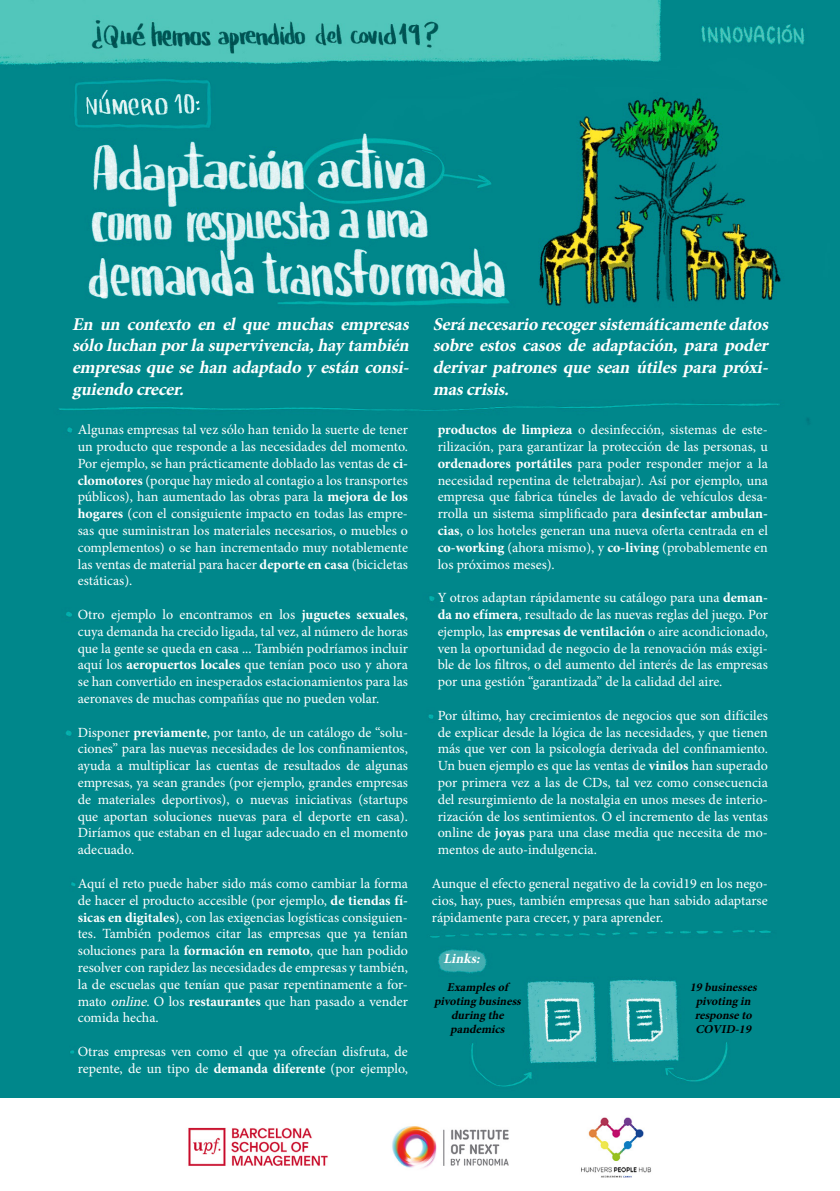
<style>
.page{position:relative;width:840px;height:1191px;background:#fff}
.page>*{position:absolute;margin:0;border:0;box-sizing:border-box;transform-origin:0 0}
.t1{font:italic 700 18px/21.6px "Minion Pro";color:#fff;text-align:justify}
.t2{font:14px/16.8px "Minion Pro";color:#fff;text-align:justify}
.t3{font:italic 700 14px "Minion Pro";color:#fff}
.t4{font:italic 700 12px/14px "Minion Pro";color:#000;text-align:center}
.s1{font-weight:700}
.s2{font-style:italic}
</style>
<div class="page">
<img style="left:188px;top:1117px;width:464px;height:61px">
<img style="left:0;top:0;width:839px;height:1098px">
<p class="t1" style="left:72px;top:313px;width:343px">En un contexto en el que muchas empresas sóloluchan porlasupervivencia,haytambién empresasquesehan adaptadoyestán consi&shy;guiendocrecer.</p>
<p class="t1" style="left:432px;top:313px;width:341px">Seránecesariorecogersistemáticamentedatos sobre estos casos de adaptación, para poder derivar patrones que sean útiles para próxi&shy;mascrisis.</p>
<p class="t2" style="left:78px;top:421px;width:331px">Algunas empresas tal vez sólo han tenido la suerte de tener un producto que responde a las necesidades del momento.<br>Por ejemplo, se han prácticamente doblado las ventas de <span class="s1">ci&shy;clomotores</span> (porque hay miedo al contagio a los transportes públicos), han aumentado las obras para la <span class="s1">mejora de los hogares</span> (con el consiguiente impacto en todas las empre&shy;sas que suministran los materiales necesarios, o muebles o complementos) o se han incrementado muy notablemente las ventas de material para hacer <span class="s1">deporte en casa</span> (bicicletas estáticas).</p>
<p class="t2" style="left:78px;top:606px;width:331px">Otro ejemplo lo encontramos en los <span class="s1">juguetes sexuales</span>, cuya demanda ha crecido ligada, tal vez, al número de horas que la gente se queda en casa ... También podríamos incluir aquí los <span class="s1">aeropuertos locales</span> que tenían poco uso y ahora se han convertido en inesperados estacionamientos para las aeronaves de muchas compañías que no pueden volar.</p>
<p class="t2" style="left:78px;top:724px;width:331px">Disponer <span class="s1">previamente</span>, por tanto, de un catálogo de “solu&shy;ciones” para las nuevas necesidades de los confinamientos, ayuda a multiplicar las cuentas de resultados de algunas empresas, ya sean grandes (por ejemplo, grandes empresas de materiales deportivos), o nuevas iniciativas (startups que aportan soluciones nuevas para el deporte en casa).<br>Diríamos que estaban en el lugar adecuado en el momento adecuado.</p>
<p class="t2" style="left:78px;top:875px;width:331px">Aquí el reto puede haber sido más como cambiar la forma de hacer el producto accesible (por ejemplo, <span class="s1">de tiendas fí&shy;sicas en digitales</span>), con las exigencias logísticas consiguien&shy;tes. También podemos citar las empresas que ya tenían soluciones para la <span class="s1">formación en remoto</span>, que han podido resolver con rapidez las necesidades de empresas y también, la de escuelas que tenían que pasar repentinamente a for&shy;mato <span class="s2">online</span>. O los <span class="s1">restaurantes</span> que han pasado a vender comida hecha.</p>
<p class="t2" style="left:78px;top:1043px;width:331px">Otras empresas ven como el que ya ofrecían disfruta, de repente, de un tipo de <span class="s1">demanda diferente</span> (por ejemplo,</p>
<p class="t2" style="left:437px;top:421px;width:331px"><span class="s1">productos de limpieza</span> o desinfección, sistemas de este&shy;rilización, para garantizar la protección de las personas, u <span class="s1">ordenadores portátiles</span> para poder responder mejor a la necesidad repentina de teletrabajar). Así por ejemplo, una empresa que fabrica túneles de lavado de vehículos desa&shy;rrolla un sistema simplificado para <span class="s1">desinfectar ambulan&shy;cias</span>, o los hoteles generan una nueva oferta centrada en el <span class="s1">co-working</span> (ahora mismo), y <span class="s1">co-living</span> (probablemente en los próximos meses).</p>
<p class="t2" style="left:437px;top:589px;width:331px">Y otros adaptan rápidamente su catálogo para una <span class="s1">deman&shy;da no efímera</span>, resultado de las nuevas reglas del juego. Por ejemplo, las <span class="s1">empresas de ventilación</span> o aire acondicionado, ven la oportunidad de negocio de la renovación más exigi&shy;ble de los filtros, o del aumento del interés de las empresas por una gestión “garantizada” de la calidad del aire.</p>
<p class="t2" style="left:437px;top:707px;width:331px">Por último, hay crecimientos de negocios que son difíciles de explicar desde la lógica de las necesidades, y que tienen más que ver con la psicología derivada del confinamiento.<br>Un buen ejemplo es que las ventas de <span class="s1">vinilos</span> han superado por primera vez a las de CDs, tal vez como consecuencia del resurgimiento de la nostalgia en unos meses de interio&shy;rización de los sentimientos. O el incremento de las ventas online de <span class="s1">joyas</span> para una clase media que necesita de mo&shy;mentos de auto-indulgencia.</p>
<p class="t2" style="left:432px;top:875px;width:337px">Aunque el efecto general negativo de la covid19 en los nego&shy;cios, hay, pues, también empresas que han sabido adaptarse rápidamente para crecer, y para aprender.</p>
<p class="t3" style="left:443px;top:948px;width:41px">Links:</p>
<p class="t4" style="left:434px;top:979px;width:91px">Examplesof pivotingbusiness duringthe pandemics</p>
<p class="t4" style="left:689px;top:979px;width:72px">19 businesses pivotingin responseto<br>COVID-19</p>
</div>
